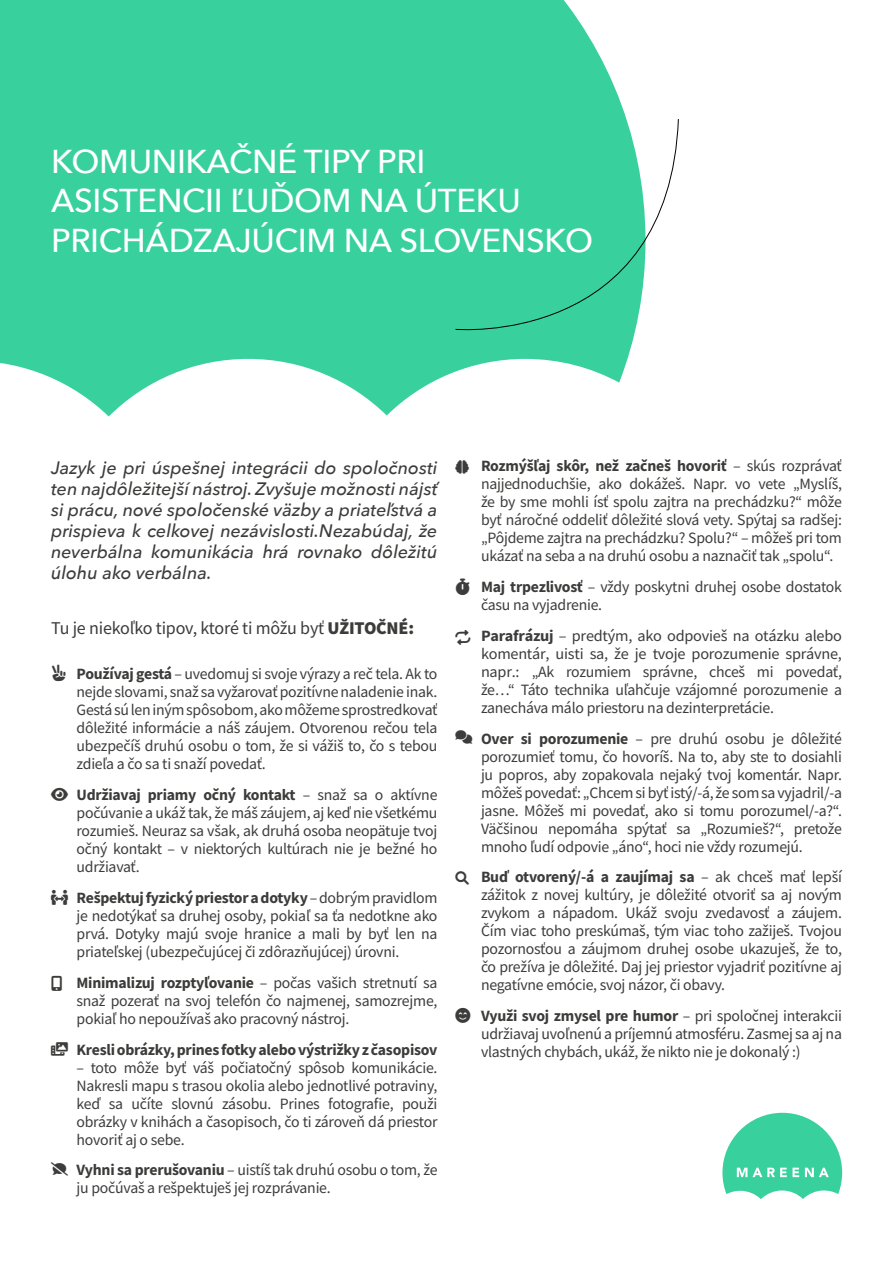
<style>
.page{position:relative;width:893px;height:1263px;background:#fff}
.page>*{position:absolute;margin:0;border:0;box-sizing:border-box;transform-origin:0 0}
.t1{font:500 33px/39.6px "Avenir Next";letter-spacing:-.01em;color:#fff}
.t2{font:italic 500 18px/21px "Avenir Next";color:#3c3c3b;text-align:justify}
.t3{font:18px "Source Sans Pro";letter-spacing:-.01em;color:#3c3c3b}
.t4{font:15.75px/18px "Source Sans Pro";letter-spacing:-.015em;color:#3c3c3b;text-align:justify}
.t5{font:700 15.75px "Source Sans Pro";letter-spacing:-.015em;color:#3c3c3b}
.t6{font:15px "Font Awesome 6 Free Solid";color:#3c3c3b}
.s1{font-weight:900}
.s2{font-weight:700}
</style>
<div class="page">
<svg style="left:0;top:0;width:631px;height:416px;background:#51d6aa"></svg>
<svg style="left:455px;top:118px;width:224px;height:229px"></svg>
<svg style="left:722px;top:1113px;width:120px;height:86px"></svg>
<h1 class="t1" style="left:51px;top:140px;width:544px">KOMUNIKAČNÉ TIPY PRI<br>ASISTENCII ĽUĎOM NA ÚTEKU<br>PRICHÁDZAJÚCIM NA SLOVENSKO</h1>
<p class="t2" style="left:51px;top:457px;width:388px">Jazyk je pri úspešnej integrácii do spoločnosti ten najdôležitejší nástroj. Zvyšuje možnosti nájsť si prácu, nové spoločenské väzby a priateľstvá a prispieva k celkovej nezávislosti.Nezabúdaj, že neverbálna komunikácia hrá rovnako dôležitú úlohu ako verbálna.</p>
<p class="t3" style="left:51px;top:617px;width:365px">Tu je niekoľko tipov, ktoré ti môžu byť <span class="s1">UŽITOČNÉ:</span></p>
<p class="t6" style="left:51px;top:786px;width:18px">■</p>
<p class="t4" style="left:77px;top:665px;width:362px"><span class="s2">Používaj gestá</span> – uvedomuj si svoje výrazy a reč tela. Ak to nejde slovami, snaž sa vyžarovať pozitívne naladenie inak.<br>Gestá sú len iným spôsobom, ako môžeme sprostredkovať dôležité informácie a náš záujem. Otvorenou rečou tela ubezpečíš druhú osobu o tom, že si vážiš to, čo s tebou zdieľa a čo sa ti snaží povedať.</p>
<p class="t4" style="left:77px;top:786px;width:362px"><span class="s2">Udržiavaj priamy očný kontakt</span> – snaž sa o aktívne počúvanie a ukáž tak, že máš záujem, aj keď nie všetkému rozumieš. Neuraz sa však, ak druhá osoba neopätuje tvoj očný kontakt – v niektorých kultúrach nie je bežné ho udržiavať.</p>
<p class="t4" style="left:77px;top:889px;width:362px"><span class="s2">Rešpektuj fyzický priestor a dotyky</span> – dobrým pravidlom je nedotýkať sa druhej osoby, pokiaľ sa ťa nedotkne ako prvá. Dotyky majú svoje hranice a mali by byť len na priateľskej (ubezpečujúcej či zdôrazňujúcej) úrovni.</p>
<p class="t4" style="left:77px;top:973px;width:362px"><span class="s2">Minimalizuj rozptyľovanie</span> – počas vašich stretnutí sa snaž pozerať na svoj telefón čo najmenej, samozrejme, pokiaľ ho nepoužívaš ako pracovný nástroj.</p>
<p class="t5" style="left:77px;top:1039px;width:362px">Kresli obrázky, prines fotky alebo výstrižky z časopisov</p>
<p class="t4" style="left:77px;top:1058px;width:362px">– toto môže byť váš počiatočný spôsob komunikácie.<br>Nakresli mapu s trasou okolia alebo jednotlivé potraviny, keď sa učíte slovnú zásobu. Prines fotografie, použi obrázky v knihách a časopisoch, čo ti zároveň dá priestor hovoriť aj o sebe.</p>
<p class="t4" style="left:77px;top:1161px;width:362px"><span class="s2">Vyhni sa prerušovaniu</span> – uistíš tak druhú osobu o tom, že ju počúvaš a rešpektuješ jej rozprávanie.</p>
<p class="t4" style="left:481px;top:457px;width:362px"><span class="s2">Rozmýšľaj skôr, než začneš hovoriť</span> – skús rozprávať najjednoduchšie, ako dokážeš. Napr. vo vete „Myslíš, že by sme mohli ísť spolu zajtra na prechádzku?“ môže byť náročné oddeliť dôležité slová vety. Spýtaj sa radšej: „Pôjdeme zajtra na prechádzku? Spolu?“ – môžeš pri tom ukázať na seba a na druhú osobu a naznačiť tak „spolu“.</p>
<p class="t4" style="left:481px;top:578px;width:362px"><span class="s2">Maj trpezlivosť</span> – vždy poskytni druhej osobe dostatok času na vyjadrenie.</p>
<p class="t4" style="left:481px;top:626px;width:362px"><span class="s2">Parafrázuj</span> – predtým, ako odpovieš na otázku alebo komentár, uisti sa, že je tvoje porozumenie správne, napr.: „Ak rozumiem správne, chceš mi povedať, že…“ Táto technika uľahčuje vzájomné porozumenie a zanecháva málo priestoru na dezinterpretácie.</p>
<p class="t4" style="left:481px;top:729px;width:362px"><span class="s2">Over si porozumenie</span> – pre druhú osobu je dôležité porozumieť tomu, čo hovoríš. Na to, aby ste to dosiahli ju popros, aby zopakovala nejaký tvoj komentár. Napr. môžeš povedať: „Chcem si byť istý/-á, že som sa vyjadril/-a jasne. Môžeš mi povedať, ako si tomu porozumel/-a?“.<br>Väčšinou nepomáha spýtať sa „Rozumieš?“, pretože mnoho ľudí odpovie „áno“, hoci nie vždy rozumejú.</p>
<p class="t4" style="left:481px;top:868px;width:362px"><span class="s2">Buď otvorený/-á a zaujímaj sa</span> – ak chceš mať lepší zážitok z novej kultúry, je dôležité otvoriť sa aj novým zvykom a nápadom. Ukáž svoju zvedavosť a záujem.<br>Čím viac toho preskúmaš, tým viac toho zažiješ. Tvojou pozornosťou a záujmom druhej osobe ukazuješ, že to, čo prežíva je dôležité. Daj jej priestor vyjadriť pozitívne aj negatívne emócie, svoj názor, či obavy.</p>
<p class="t4" style="left:481px;top:1007px;width:362px"><span class="s2">Využi svoj zmysel pre humor</span> – pri spoločnej interakcii udržiavaj uvoľnenú a príjemnú atmosféru. Zasmej sa aj na vlastných chybách, ukáž, že nikto nie je dokonalý :)</p>
</div>
